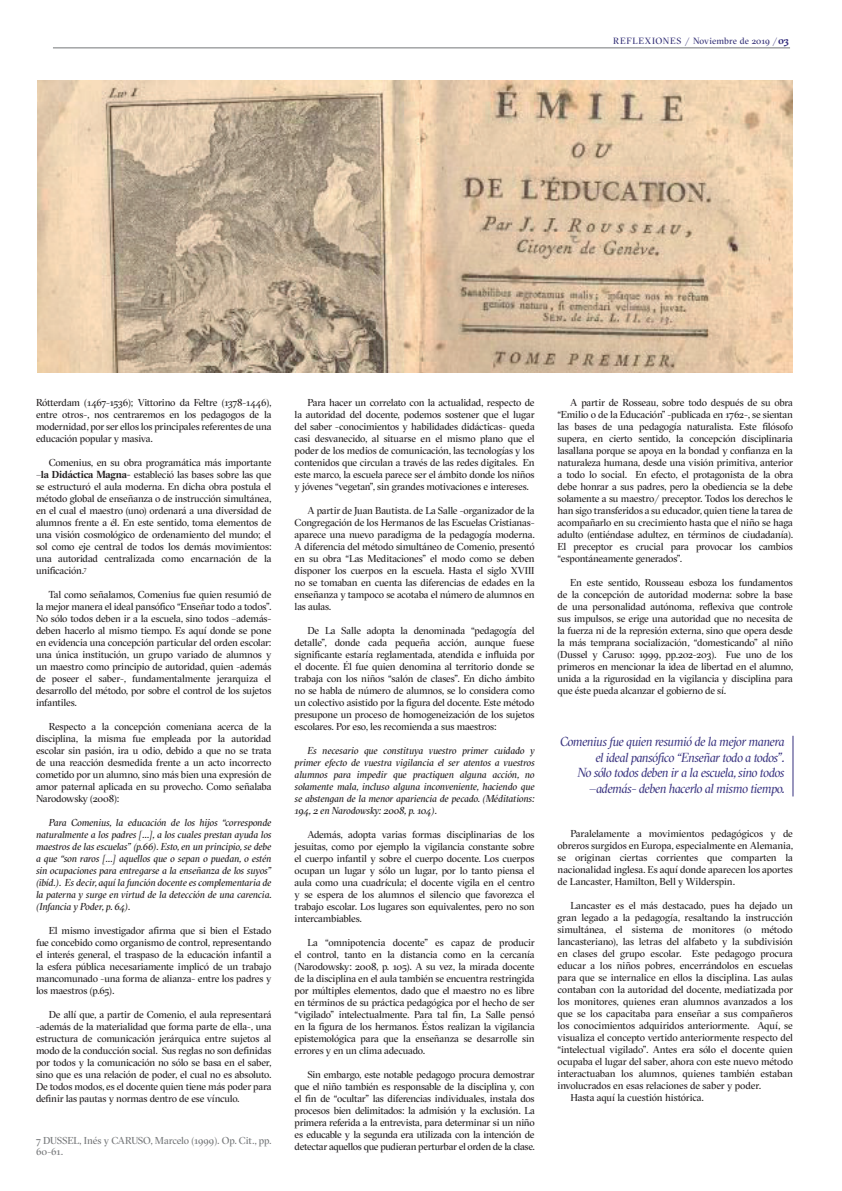
<style>
.page{position:relative;width:842px;height:1191px;background:#fff}
.page>*{position:absolute;margin:0;border:0;box-sizing:border-box;transform-origin:0 0}
.t1{font:italic 13px/15.6px "GT Sectra Fine";letter-spacing:-.04em;color:#36307e;text-align:right}
.t2{font:10px/12px "GT Sectra Fine";letter-spacing:-.015em;color:#231f20;text-align:justify}
.t3{font:italic 10px/12px "GT Sectra Fine";letter-spacing:-.02em;color:#231f20;text-align:justify}
.t4{font:10px/11px "GT Sectra Fine";letter-spacing:-.01em;color:#747678}
.t5{font:9px "GT Sectra Fine";letter-spacing:.025em;color:#353177}
.s1{font-weight:700;font-size:10px;color:#36307e}
.s2{font-weight:700}
</style>
<div class="page">
<hr style="left:53px;top:48px;width:737px;height:1px;background:#747678">
<hr style="left:792px;top:736px;width:1px;height:60px;background:#36307e">
<img style="left:37px;top:80px;width:756px;height:292px">
<p class="t5" style="left:613px;top:35px;width:177px">REFLEXIONES / Noviembre de 2019 /<span class="s1">03</span></p>
<p class="t2" style="left:36px;top:396px;width:237px">Rótterdam (1467-1536); Vittorino da Feltre (1378-1446), entre otros-, nos centraremos en los pedagogos de la modernidad, por ser ellos los principales referentes de una educación popular y masiva.</p>
<p class="t2" style="left:36px;top:456px;width:237px;text-indent:13px">Comenius, en su obra programática más importante –<span class="s2">la Didáctica Magna-</span> estableció las bases sobre las que se estructuró el aula moderna. En dicha obra postula el método global de enseñanza o de instrucción simultánea, en el cual el maestro (uno) ordenará a una diversidad de alumnos frente a él. En este sentido, toma elementos de una visión cosmológico de ordenamiento del mundo; el sol como eje central de todos los demás movimientos: una autoridad centralizada como encarnación de la unificación.<sup>7</sup></p>
<p class="t2" style="left:36px;top:588px;width:237px;text-indent:13px">Tal como señalamos, Comenius fue quien resumió de la mejor manera el ideal pansófico “Enseñar todo a todos”.<br>No sólo todos deben ir a la escuela, sino todos –además&shy;deben hacerlo al mismo tiempo. Es aquí donde se pone en evidencia una concepción particular del orden escolar: una única institución, un grupo variado de alumnos y un maestro como principio de autoridad, quien -además de poseer el saber-, fundamentalmente jerarquiza el desarrollo del método, por sobre el control de los sujetos infantiles.</p>
<p class="t2" style="left:36px;top:720px;width:237px;text-indent:13px">Respecto a la concepción comeniana acerca de la disciplina, la misma fue empleada por la autoridad escolar sin pasión, ira u odio, debido a que no se trata de una reacción desmedida frente a un acto incorrecto cometido por un alumno, sino más bien una expresión de amor paternal aplicada en su provecho. Como señalaba Narodowsky (2008):</p>
<p class="t3" style="left:36px;top:816px;width:237px;text-indent:13px">Para Comenius, la educación de los hijos “corresponde naturalmente a los padres […], a los cuales prestan ayuda los maestros de las escuelas” (p.66). Esto, en un principio, se debe a que “son raros […] aquellos que o sepan o puedan, o estén sin ocupaciones para entregarse a la enseñanza de los suyos” (ibíd.). Es decir, aquí la función docente es complementaria de la paterna y surge en virtud de la detección de una carencia. (Infancia y Poder, p. 64).</p>
<p class="t2" style="left:36px;top:924px;width:237px;text-indent:13px">El mismo investigador afirma que si bien el Estado fue concebido como organismo de control, representando el interés general, el traspaso de la educación infantil a la esfera pública necesariamente implicó de un trabajo mancomunado -una forma de alianza- entre los padres y los maestros (p.65).</p>
<p class="t2" style="left:36px;top:1008px;width:237px;text-indent:13px">De allí que, a partir de Comenio, el aula representará -además de la materialidad que forma parte de ella-, una estructura de comunicación jerárquica entre sujetos al modo de la conducción social. Sus reglas no son definidas por todos y la comunicación no sólo se basa en el saber, sino que es una relación de poder, el cual no es absoluto.<br>De todos modos, es el docente quien tiene más poder para definir las pautas y normas dentro de ese vínculo.</p>
<p class="t4" style="left:36px;top:1134px;width:237px">7 DUSSEL, Inés y CARUSO, Marcelo (1999). Op. Cit., pp.<br>60-61.</p>
<p class="t2" style="left:295px;top:396px;width:241px;text-indent:13px">Para hacer un correlato con la actualidad, respecto de la autoridad del docente, podemos sostener que el lugar del saber -conocimientos y habilidades didácticas- queda casi desvanecido, al situarse en el mismo plano que el poder de los medios de comunicación, las tecnologías y los contenidos que circulan a través de las redes digitales. En este marco, la escuela parece ser el ámbito donde los niños y jóvenes “vegetan”, sin grandes motivaciones e intereses.</p>
<p class="t2" style="left:295px;top:504px;width:242px;text-indent:13px">A partir de Juan Bautista. de La Salle -organizador de la Congregación de los Hermanos de las Escuelas Cristianas&shy;aparece una nuevo paradigma de la pedagogía moderna.<br>A diferencia del método simultáneo de Comenio, presentó en su obra “Las Meditaciones” el modo como se deben disponer los cuerpos en la escuela. Hasta el siglo XVIII no se tomaban en cuenta las diferencias de edades en la enseñanza y tampoco se acotaba el número de alumnos en las aulas.</p>
<p class="t2" style="left:295px;top:624px;width:241px;text-indent:13px">De La Salle adopta la denominada “pedagogía del detalle”, donde cada pequeña acción, aunque fuese significante estaría reglamentada, atendida e influida por el docente. Él fue quien denomina al territorio donde se trabaja con los niños “salón de clases”. En dicho ámbito no se habla de número de alumnos, se lo considera como un colectivo asistido por la figura del docente. Este método presupone un proceso de homogeneización de los sujetos escolares. Por eso, les recomienda a sus maestros:</p>
<p class="t3" style="left:295px;top:744px;width:241px;text-indent:13px">Es necesario que constituya vuestro primer cuidado y primer efecto de vuestra vigilancia el ser atentos a vuestros alumnos para impedir que practiquen alguna acción, no solamente mala, incluso alguna inconveniente, haciendo que se abstengan de la menor apariencia de pecado. (Méditations:<br>194, 2 en Narodowsky: 2008, p. 104).</p>
<p class="t2" style="left:295px;top:828px;width:241px;text-indent:13px">Además, adopta varias formas disciplinarias de los jesuitas, como por ejemplo la vigilancia constante sobre el cuerpo infantil y sobre el cuerpo docente. Los cuerpos ocupan un lugar y sólo un lugar, por lo tanto piensa el aula como una cuadrícula; el docente vigila en el centro y se espera de los alumnos el silencio que favorezca el trabajo escolar. Los lugares son equivalentes, pero no son intercambiables.</p>
<p class="t2" style="left:295px;top:936px;width:241px;text-indent:13px">La “omnipotencia docente” es capaz de producir el control, tanto en la distancia como en la cercanía (Narodowsky: 2008, p. 105). A su vez, la mirada docente de la disciplina en el aula también se encuentra restringida por múltiples elementos, dado que el maestro no es libre en términos de su práctica pedagógica por el hecho de ser “vigilado” intelectualmente. Para tal fin, La Salle pensó en la figura de los hermanos. Éstos realizan la vigilancia epistemológica para que la enseñanza se desarrolle sin errores y en un clima adecuado.</p>
<p class="t2" style="left:295px;top:1068px;width:242px;text-indent:13px">Sin embargo, este notable pedagogo procura demostrar que el niño también es responsable de la disciplina y, con el fin de “ocultar” las diferencias individuales, instala dos procesos bien delimitados: la admisión y la exclusión. La primera referida a la entrevista, para determinar si un niño es educable y la segunda era utilizada con la intención de detectar aquellos que pudieran perturbar el orden de la clase.</p>
<p class="t2" style="left:557px;top:396px;width:237px;text-indent:13px">A partir de Rosseau, sobre todo después de su obra “Emilio o de la Educación” -publicada en 1762-, se sientan las bases de una pedagogía naturalista. Este filósofo supera, en cierto sentido, la concepción disciplinaria lasallana porque se apoya en la bondad y confianza en la naturaleza humana, desde una visión primitiva, anterior a todo lo social. En efecto, el protagonista de la obra debe honrar a sus padres, pero la obediencia se la debe solamente a su maestro/ preceptor. Todos los derechos le han sigo transferidos a su educador, quien tiene la tarea de acompañarlo en su crecimiento hasta que el niño se haga adulto (entiéndase adultez, en términos de ciudadanía).<br>El preceptor es crucial para provocar los cambios “espontáneamente generados”.</p>
<p class="t2" style="left:557px;top:576px;width:237px;text-indent:13px">En este sentido, Rousseau esboza los fundamentos de la concepción de autoridad moderna: sobre la base de una personalidad autónoma, reflexiva que controle sus impulsos, se erige una autoridad que no necesita de la fuerza ni de la represión externa, sino que opera desde la más temprana socialización, “domesticando” al niño (Dussel y Caruso: 1999, pp.202-203). Fue uno de los primeros en mencionar la idea de libertad en el alumno, unida a la rigurosidad en la vigilancia y disciplina para que éste pueda alcanzar el gobierno de sí.</p>
<h1 class="t1" style="left:560px;top:733px;width:226px">Comenius fue quien resumió de la mejor manera el ideal pansófico “Enseñar todo a todos”.<br>No sólo todos deben ir a la escuela, sino todos –además- deben hacerlo al mismo tiempo.</h1>
<p class="t2" style="left:558px;top:827px;width:237px;text-indent:13px">Paralelamente a movimientos pedagógicos y de obreros surgidos en Europa, especialmente en Alemania, se originan ciertas corrientes que comparten la nacionalidad inglesa. Es aquí donde aparecen los aportes de Lancaster, Hamilton, Bell y Wilderspin.</p>
<p class="t2" style="left:570px;top:899px;width:224px">Lancaster es el más destacado, pues ha dejado un</p>
<p class="t2" style="left:558px;top:911px;width:237px">gran legado a la pedagogía, resaltando la instrucción</p>
<p class="t2" style="left:558px;top:923px;width:237px">simultánea, el sistema de monitores (o método</p>
<p class="t2" style="left:558px;top:935px;width:237px">lancasteriano), las letras del alfabeto y la subdivisión</p>
<p class="t2" style="left:558px;top:947px;width:237px">en clases del grupo escolar. Este pedagogo procura</p>
<p class="t2" style="left:558px;top:959px;width:237px">educar a los niños pobres, encerrándolos en escuelas</p>
<p class="t2" style="left:558px;top:971px;width:237px">para que se internalice en ellos la disciplina. Las aulas</p>
<p class="t2" style="left:558px;top:983px;width:237px">contaban con la autoridad del docente, mediatizada por</p>
<p class="t2" style="left:558px;top:995px;width:237px">los monitores, quienes eran alumnos avanzados a los</p>
<p class="t2" style="left:558px;top:1007px;width:237px">que se los capacitaba para enseñar a sus compañeros</p>
<p class="t2" style="left:558px;top:1019px;width:237px">los conocimientos adquiridos anteriormente. Aquí, se</p>
<p class="t2" style="left:558px;top:1031px;width:237px">visualiza el concepto vertido anteriormente respecto del</p>
<p class="t2" style="left:558px;top:1043px;width:237px">“intelectual vigilado”. Antes era sólo el docente quien</p>
<p class="t2" style="left:558px;top:1055px;width:237px">ocupaba el lugar del saber, ahora con este nuevo método</p>
<p class="t2" style="left:558px;top:1067px;width:237px">interactuaban los alumnos, quienes también estaban</p>
<p class="t2" style="left:558px;top:1079px;width:205px">involucrados en esas relaciones de saber y poder.</p>
<p class="t2" style="left:570px;top:1091px;width:135px">Hasta aquí la cuestión histórica.</p>
</div>
